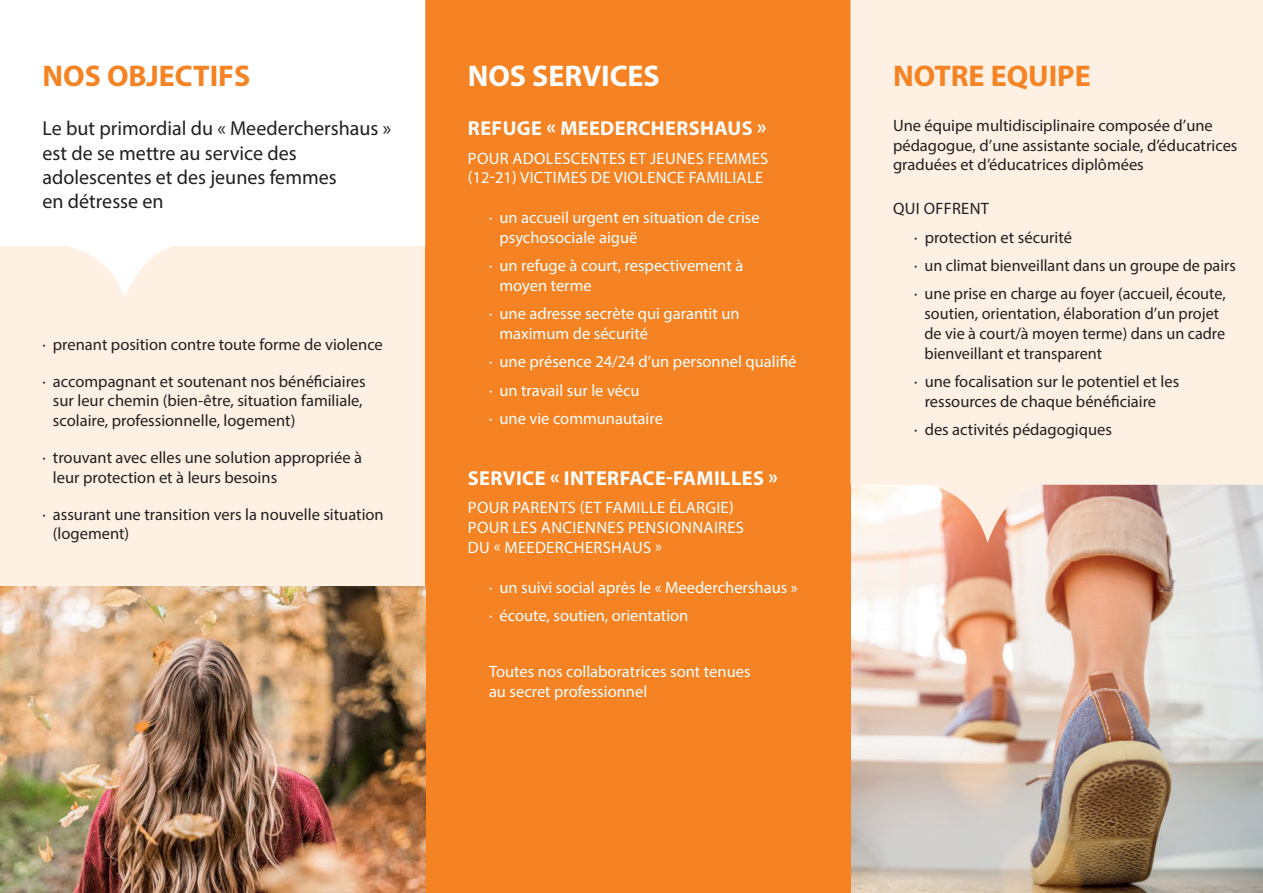
<style>
.page{position:relative;width:1263px;height:893px;background:#fff}
.page>*{position:absolute;margin:0;border:0;box-sizing:border-box;transform-origin:0 0}
.t1{font:700 30px "Myriad Pro";color:#f58323}
.t2{font:700 30px "Myriad Pro";color:#fff}
.t3{font:20.25px/24.3px "Myriad Pro";color:#231f20}
.t4{font:700 20.25px "Myriad Pro";letter-spacing:.02em;color:#fff}
.t5{font:16.5px/19.8px "Myriad Pro";color:#231f20}
.t6{font:16.5px/19.8px "Myriad Pro";color:#fff}
.t7{font:16.5px/19.8px "Myriad Pro";letter-spacing:.02em;color:#fff}
</style>
<div class="page">
<img style="left:850px;top:543px;width:413px;height:350px">
<div style="left:0;top:0;width:425px;height:893px;background:#fef0e3"></div>
<div style="left:425px;top:0;width:425px;height:893px;background:#f58323"></div>
<svg style="left:0;top:0;width:425px;height:298px;fill:#fff"></svg>
<svg style="left:850px;top:0;width:413px;height:543px;background:#fbebdd"></svg>
<img style="left:0;top:587px;width:425px;height:306px">
<h1 class="t1" style="left:43px;top:57px;width:209px">NOS OBJECTIFS</h1>
<p class="t3" style="left:43px;top:116px;width:350px">Le but primordial du « Meederchershaus » est de se mettre au service des adolescentes et des jeunes femmes<br>en détresse en</p>
<p class="t5" style="left:43px;top:334px;width:342px">· prenant position contre toute forme de violence</p>
<p class="t5" style="left:53px;top:371px;width:314px;text-indent:-10px">· accompagnant et soutenant nos bénéficiaires sur leur chemin (bien-être, situation familiale, scolaire, professionnelle, logement)</p>
<p class="t5" style="left:53px;top:447px;width:311px;text-indent:-10px">· trouvant avec elles une solution appropriée à leur protection et à leurs besoins</p>
<p class="t5" style="left:53px;top:504px;width:332px;text-indent:-10px">· assurant une transition vers la nouvelle situation (logement)</p>
<h1 class="t2" style="left:468px;top:57px;width:193px">NOS SERVICES</h1>
<p class="t4" style="left:468px;top:115px;width:300px">REFUGE « MEEDERCHERSHAUS »</p>
<p class="t7" style="left:468px;top:148px;width:302px">POUR ADOLESCENTES ET JEUNES FEMMES (12-21) VICTIMES DE VIOLENCE FAMILIALE</p>
<p class="t6" style="left:499px;top:207px;width:262px;text-indent:-10px">· un accueil urgent en situation de crise psychosociale aiguë</p>
<p class="t6" style="left:499px;top:255px;width:245px;text-indent:-10px">· un refuge à court, respectivement à moyen terme</p>
<p class="t6" style="left:499px;top:303px;width:242px;text-indent:-10px">· une adresse secrète qui garantit un maximum de sécurité</p>
<p class="t6" style="left:489px;top:347px;width:309px;line-height:28.3px">· une présence 24/24 d’un personnel qualifié · un travail sur le vécu<br>· une vie communautaire</p>
<p class="t4" style="left:468px;top:465px;width:311px">SERVICE « INTERFACE-FAMILLES »</p>
<p class="t7" style="left:468px;top:498px;width:278px">POUR PARENTS (ET FAMILLE ÉLARGIE)<br>POUR LES ANCIENNES PENSIONNAIRES<br>DU « MEEDERCHERSHAUS »</p>
<p class="t6" style="left:489px;top:573px;width:310px;line-height:28.3px">· un suivi social après le « Meederchershaus » · écoute, soutien, orientation</p>
<p class="t6" style="left:489px;top:662px;width:263px">Toutes nos collaboratrices sont tenues au secret professionnel</p>
<h1 class="t1" style="left:893px;top:57px;width:199px">NOTRE EQUIPE</h1>
<p class="t5" style="left:893px;top:115px;width:346px">Une équipe multidisciplinaire composée d’une pédagogue, d’une assistante sociale, d’éducatrices graduées et d’éducatrices diplômées</p>
<p class="t5" style="left:914px;top:194px;width:323px;line-height:28.3px;text-indent:-21px">QUI OFFRENT<br>· protection et sécurité<br>· un climat bienveillant dans un groupe de pairs · une prise en charge au foyer (accueil, écoute,</p>
<p class="t5" style="left:924px;top:303px;width:302px">soutien, orientation, élaboration d’un projet de vie à court/à moyen terme) dans un cadre bienveillant et transparent</p>
<p class="t5" style="left:925px;top:371px;width:256px;text-indent:-10px">· une focalisation sur le potentiel et les ressources de chaque bénéficiaire</p>
<p class="t5" style="left:914px;top:419px;width:199px">· des activités pédagogiques</p>
</div>
